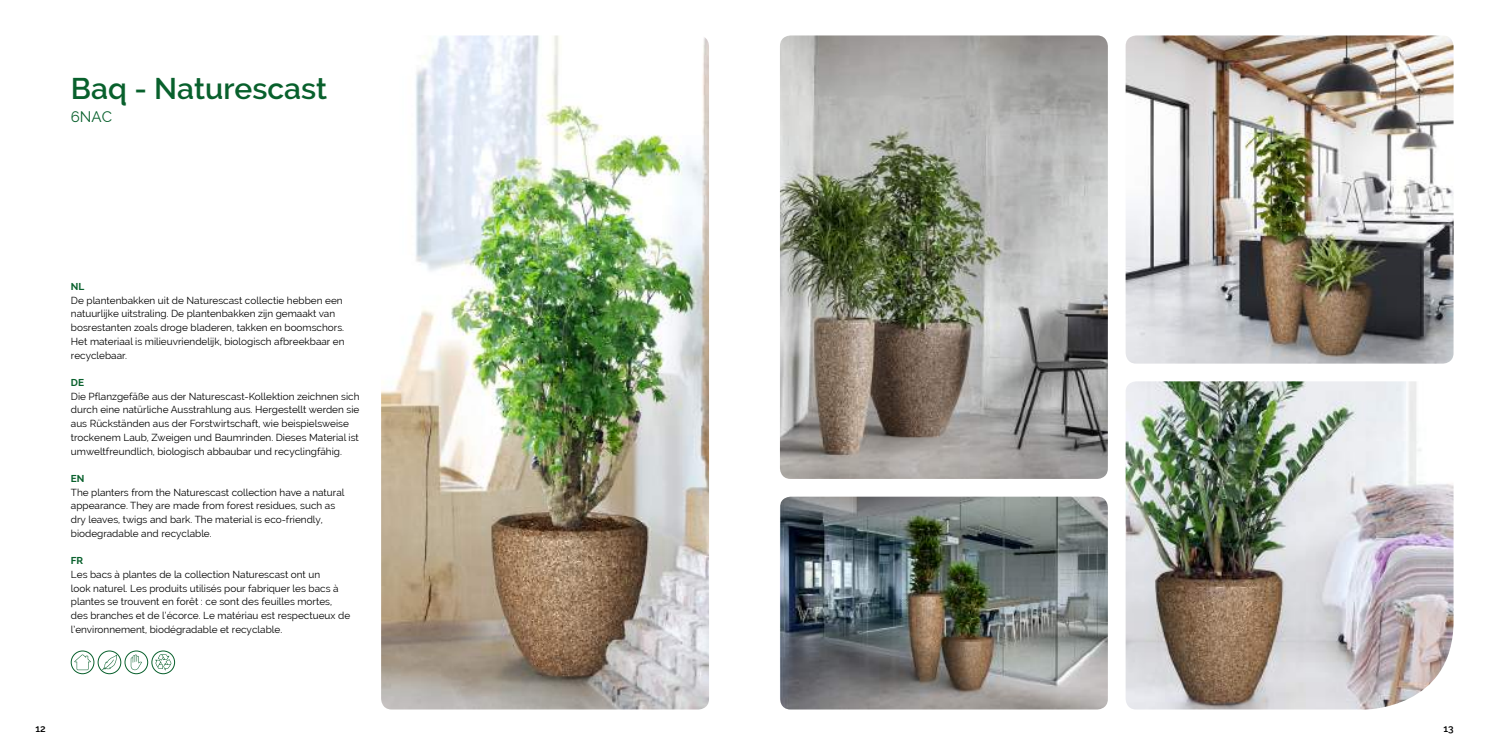
<style>
.page{position:relative;width:1489px;height:745px;background:#fff}
.page>*{position:absolute;margin:0;border:0;box-sizing:border-box;transform-origin:0 0}
.t1{font:600 30px "Raleway";color:#08602c}
.t2{font:15px "Raleway";color:#08602c}
.t3{font:10px/13.8px "Raleway";color:#000}
.t4{font:700 10px "Raleway";color:#08602c}
.t5{font:600 10px "Raleway";color:#000}
</style>
<div class="page">
<img style="left:381px;top:35px;width:328px;height:674px">
<img style="left:1125px;top:381px;width:328px;height:328px">
<img style="left:780px;top:35px;width:327px;height:443px">
<img style="left:1125px;top:35px;width:328px;height:328px">
<img style="left:780px;top:496px;width:327px;height:213px">
<svg style="left:74px;top:654px;width:17px;height:15px"></svg>
<div style="left:71px;top:650px;width:23px;height:23px;border:1px solid #08602c;border-radius:50%"></div>
<svg style="left:131px;top:654px;width:11px;height:15px"></svg>
<div style="left:125px;top:650px;width:23px;height:23px;border:1px solid #08602c;border-radius:50%"></div>
<div style="left:151px;top:650px;width:24px;height:23px;border:1px solid #08602c;border-radius:50%"></div>
<svg style="left:155px;top:653px;width:16px;height:17px"></svg>
<div style="left:98px;top:650px;width:23px;height:23px;border:1px solid #08602c;border-radius:50%"></div>
<svg style="left:102px;top:654px;width:15px;height:15px"></svg>
<h1 class="t1" style="left:71px;top:71px;width:258px">Baq - Naturescast</h1>
<h2 class="t2" style="left:71px;top:108px;width:43px">6NAC</h2>
<p class="t4" style="left:71px;top:280px;width:15px">NL</p>
<p class="t3" style="left:71px;top:293px;width:275px">De plantenbakken uit de Naturescast collectie hebben een natuurlijke uitstraling. De plantenbakken zijn gemaakt van bosrestanten zoals droge bladeren, takken en boomschors.<br>Het materiaal is milieuvriendelijk, biologisch afbreekbaar en recyclebaar.</p>
<p class="t4" style="left:71px;top:376px;width:15px">DE</p>
<p class="t3" style="left:71px;top:389px;width:290px">Die Pflanzgefäße aus der Naturescast-Kollektion zeichnen sich durch eine natürliche Ausstrahlung aus. Hergestellt werden sie aus Rückständen aus der Forstwirtschaft, wie beispielsweise trockenem Laub, Zweigen und Baumrinden. Dieses Material ist umweltfreundlich, biologisch abbaubar und recyclingfähig.</p>
<p class="t4" style="left:71px;top:472px;width:15px">EN</p>
<p class="t3" style="left:71px;top:485px;width:275px">The planters from the Naturescast collection have a natural appearance. They are made from forest residues, such as dry leaves, twigs and bark. The material is eco-friendly, biodegradable and recyclable.</p>
<p class="t4" style="left:71px;top:554px;width:14px">FR</p>
<p class="t3" style="left:71px;top:567px;width:281px">Les bacs à plantes de la collection Naturescast ont un<br>look naturel. Les produits utilisés pour fabriquer les bacs à plantes se trouvent en forêt : ce sont des feuilles mortes, des branches et de l’écorce. Le matériau est respectueux de l’environnement, biodégradable et recyclable.</p>
<p class="t5" style="left:35px;top:722px;width:12px">12</p>
<p class="t5" style="left:1443px;top:722px;width:12px">13</p>
</div>
